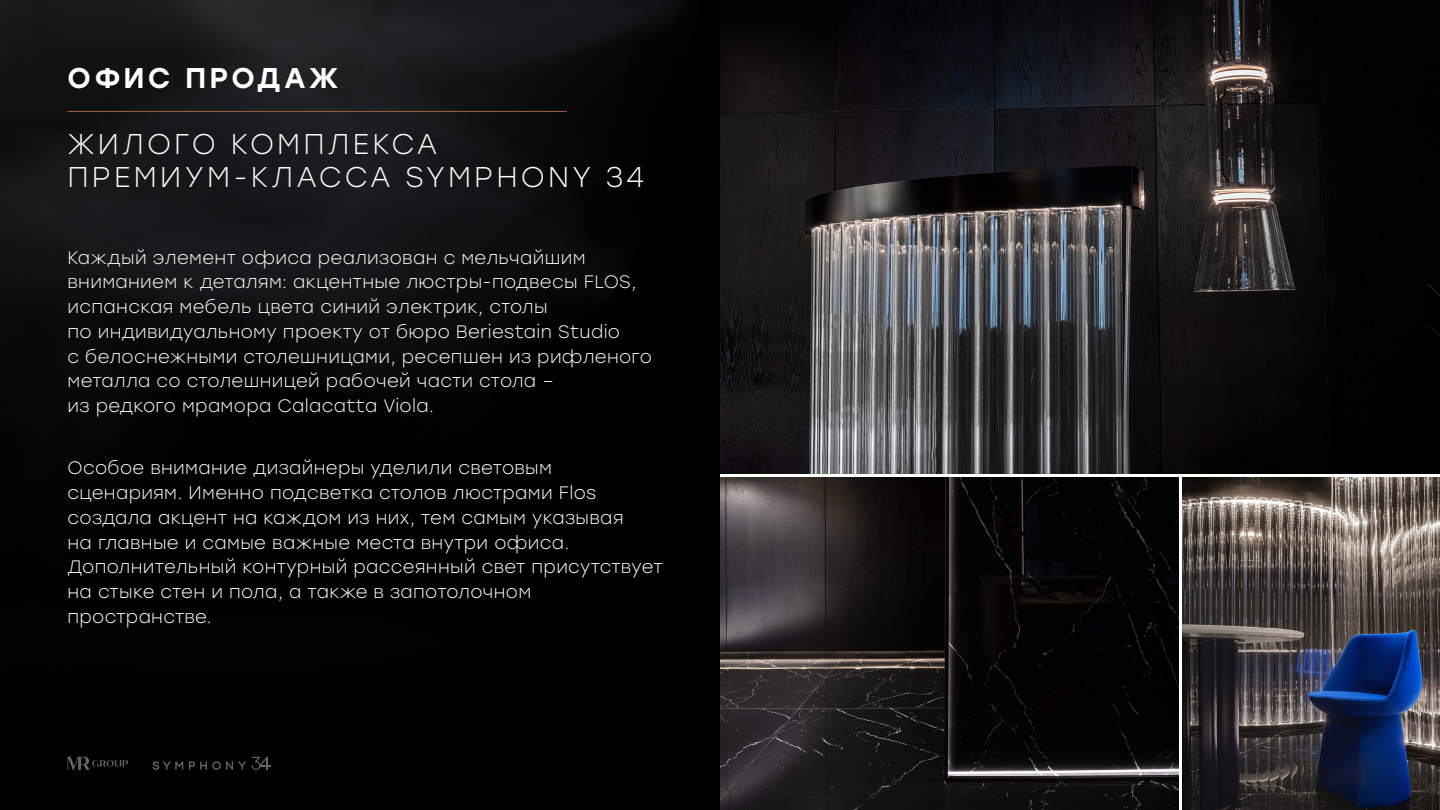
<style>
.page{position:relative;width:1440px;height:810px;background:#fff}
.page>*{position:absolute;margin:0;border:0;box-sizing:border-box;transform-origin:0 0}
.t1{font:300 28.5px/32.8px "Stolzl";letter-spacing:.11em;color:#fff}
.t2{font:500 28.5px "Stolzl";letter-spacing:.11em;color:#fff}
.t3{font:300 18px/24.8px "Stolzl";letter-spacing:.02em;color:#fff}
</style>
<div class="page">
<div style="left:0;top:0;width:720px;height:810px;background:#000"></div>
<img style="left:0;top:0;width:687px;height:374px">
<hr style="left:68px;top:111px;width:499px;height:1px;background:#a86147">
<svg style="left:67px;top:757px;width:61px;height:13px"></svg>
<svg style="left:252px;top:757px;width:19px;height:13px"></svg>
<svg style="left:153px;top:761px;width:93px;height:9px"></svg>
<img style="left:720px;top:0;width:720px;height:474px">
<img style="left:1182px;top:478px;width:258px;height:332px">
<img style="left:720px;top:478px;width:458px;height:332px">
<h1 class="t2" style="left:68px;top:57px;width:273px">ОФИС ПРОДАЖ</h1>
<h1 class="t1" style="left:68px;top:127px;width:578px">ЖИЛОГО КОМПЛЕКСА<br>ПРЕМИУМ-КЛАССА SYMPHONY 34</h1>
<p class="t3" style="left:68px;top:244px;width:586px">Каждый элемент офиса реализован с мельчайшим вниманием к деталям: акцентные люстры-подвесы FLOS, испанская мебель цвета синий электрик, столы<br>по индивидуальному проекту от бюро Beriestain Studio<br>с белоснежными столешницами, ресепшен из рифленого металла со столешницей рабочей части стола –<br>из редкого мрамора Calacatta Viola.</p>
<p class="t3" style="left:68px;top:455px;width:597px">Особое внимание дизайнеры уделили световым сценариям. Именно подсветка столов люстрами Flos создала акцент на каждом из них, тем самым указывая<br>на главные и самые важные места внутри офиса.<br>Дополнительный контурный рассеянный свет присутствует на стыке стен и пола, а также в запотолочном пространстве.</p>
</div>
